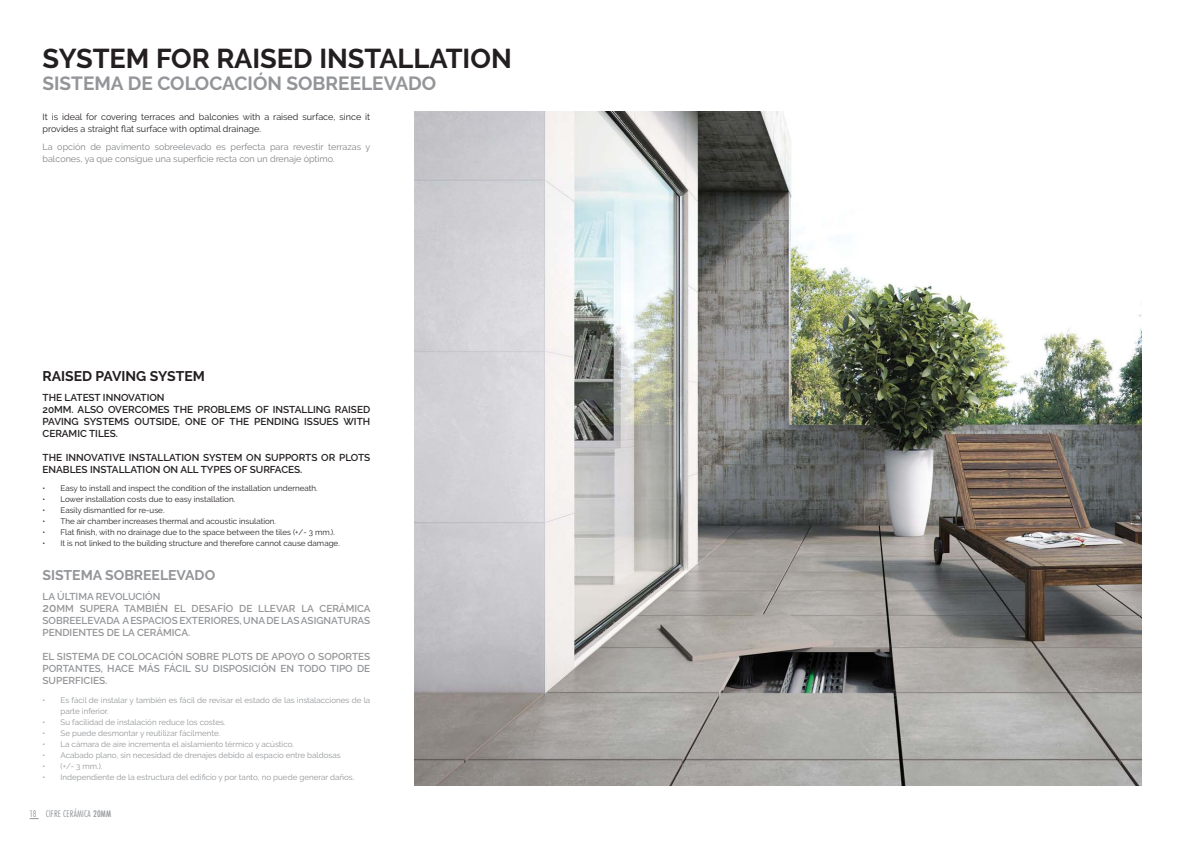
<style>
.page{position:relative;width:1191px;height:842px;background:#fff}
.page>*{position:absolute;margin:0;border:0;box-sizing:border-box;transform-origin:0 0}
.t1{font:700 27.2px "Raleway";color:#231f20}
.t2{font:700 19px "Raleway";color:#939598}
.t3{font:700 14px "Raleway";color:#939598}
.t4{font:700 14px "Raleway";color:#231f20}
.t5{font:600 10px/12px "Raleway";color:#939598;text-align:justify}
.t6{font:600 10px/12px "Raleway";color:#231f20;text-align:justify}
.t7{font:10px "Futura PT Cond";letter-spacing:.01em;color:#939598}
.t8{font:9px/12px "Raleway";color:#808285}
.t9{font:9px/12px "Raleway";color:#231f20}
.t10{font:8px/11px "Raleway";color:#939598}
.t11{font:8px "Raleway";color:#231f20}
.s1{font-size:12px}
.s2{font-weight:500}
</style>
<div class="page">
<img style="left:414px;top:111px;width:727px;height:674px">
<p class="t1" style="left:43px;top:43px;width:471px">SYSTEM FOR RAISED INSTALLATION</p>
<p class="t2" style="left:43px;top:73px;width:395px">SISTEMA DE COLOCACIÓN SOBREELEVADO</p>
<p class="t9" style="left:43px;top:110px;width:329px">It is ideal for covering terraces and balconies with a raised surface, since it provides a straight flat surface with optimal drainage.</p>
<p class="t8" style="left:43px;top:141px;width:329px">La opción de pavimento sobreelevado es perfecta para revestir terrazas y balcones, ya que consigue una superficie recta con un drenaje óptimo.</p>
<p class="t4" style="left:43px;top:368px;width:164px">RAISED PAVING SYSTEM</p>
<p class="t6" style="left:43px;top:392px;width:124px">THE LATEST INNOVATION</p>
<p class="t6" style="left:43px;top:404px;width:329px">20MM. ALSO OVERCOMES THE PROBLEMS OF INSTALLING RAISED PAVING SYSTEMS OUTSIDE, ONE OF THE PENDING ISSUES WITH CERAMIC TILES.</p>
<p class="t6" style="left:43px;top:452px;width:329px">THE INNOVATIVE INSTALLATION SYSTEM ON SUPPORTS OR PLOTS<br>ENABLES INSTALLATION ON ALL TYPES OF SURFACES.</p>
<p class="t11" style="left:43px;top:484px;width:277px">• Easy to install and inspect the condition of the installation underneath.</p>
<p class="t11" style="left:43px;top:495px;width:194px">• Lower installation costs due to easy installation.</p>
<p class="t11" style="left:43px;top:506px;width:123px">• Easily dismantled for re-use.</p>
<p class="t11" style="left:43px;top:517px;width:235px">• The air chamber increases thermal and acoustic insulation.</p>
<p class="t11" style="left:43px;top:528px;width:294px">• Flat finish, with no drainage due to the space between the tiles (+/- 3 mm.).</p>
<p class="t11" style="left:43px;top:539px;width:299px">• It is not linked to the building structure and therefore cannot cause damage.</p>
<p class="t3" style="left:43px;top:567px;width:174px">SISTEMA SOBREELEVADO</p>
<p class="t5" style="left:43px;top:590px;width:119px">LA ÚLTIMA REVOLUCIÓN</p>
<p class="t5" style="left:43px;top:602px;width:329px"><span class="s1">20</span>MM SUPERA TAMBIÉN EL DESAFÍO DE LLEVAR LA CERÁMICA SOBREELEVADA A ESPACIOS EXTERIORES, UNA DE LAS ASIGNATURAS PENDIENTES DE LA CERÁMICA.</p>
<p class="t5" style="left:43px;top:650px;width:329px">EL SISTEMA DE COLOCACIÓN SOBRE PLOTS DE APOYO O SOPORTES PORTANTES, HACE MÁS FÁCIL SU DISPOSICIÓN EN TODO TIPO DE SUPERFICIES.</p>
<p class="t10" style="left:61px;top:695px;width:311px;text-indent:-18px">• Es fácil de instalar y también es fácil de revisar el estado de las instalacciones de la parte inferior.</p>
<p class="t10" style="left:43px;top:717px;width:184px">• Su facilidad de instalación reduce los costes.</p>
<p class="t10" style="left:43px;top:728px;width:179px">• Se puede desmontar y reutilizar fácilmente.</p>
<p class="t10" style="left:43px;top:739px;width:253px">• La cámara de aire incrementa el aislamiento térmico y acústico.</p>
<p class="t10" style="left:43px;top:750px;width:300px">• Acabado plano, sin necesidad de drenajes debido al espacio entre baldosas</p>
<p class="t10" style="left:43px;top:761px;width:61px">• (+/- 3 mm.).</p>
<p class="t10" style="left:43px;top:772px;width:313px">• Independiente de la estructura del edificio y por tanto, no puede generar daños.</p>
<p class="t7" style="left:30px;top:808px;width:83px">18 CIFRE CERÁMICA <span class="s2">20MM</span></p>
</div>
